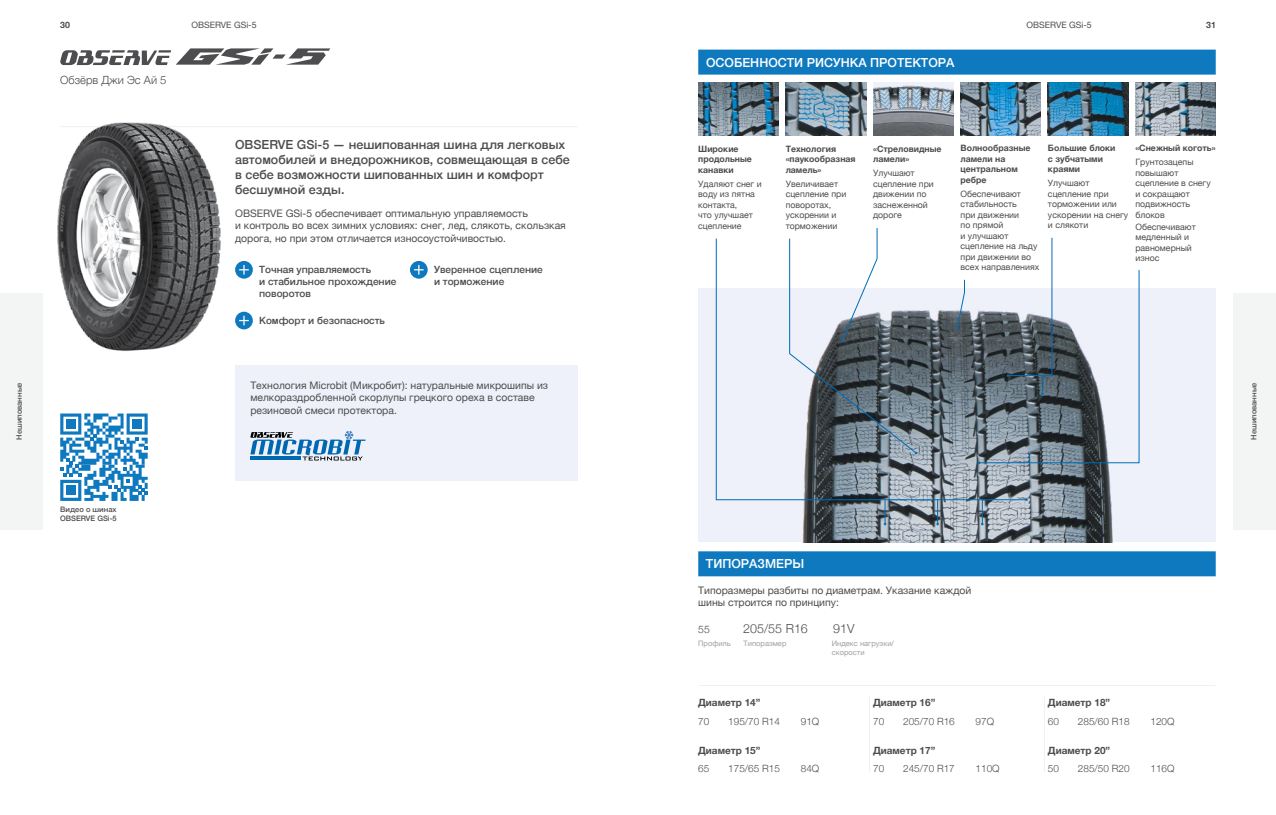
<style>
.page{position:relative;width:1276px;height:815px;background:#fff}
.page>*{position:absolute;margin:0;border:0;box-sizing:border-box;transform-origin:0 0}
.t1{font:500 12.5px/15px "Helvetica Neue";color:#4d4d4f}
.t2{font:500 12.5px "Helvetica Neue";color:#fff}
.t3{font:300 12.5px "Helvetica Neue";color:#4d4d4f}
.t4{font:300 11.25px "Helvetica Neue";color:#4d4d4f}
.t5{font:10.38px/12.5px "Helvetica Neue";color:#4d4d4f}
.t6{font:300 10.38px "Helvetica Neue";color:#4d4d4f}
.t7{font:500 10px/12px "Helvetica Neue";color:#4d4d4f}
.t8{font:300 10px "Helvetica Neue";color:#4d4d4f}
.t9{font:700 10px "Helvetica Neue";color:#4d4d4f}
.t10{font:8.75px/10.5px "Helvetica Neue";color:#4d4d4f}
.t11{font:700 8.75px/10.5px "Helvetica Neue";color:#4d4d4f}
.t12{font:500 7.5px/9px "Helvetica Neue";color:#4d4d4f}
.t13{font:7.5px/9px "Helvetica Neue";color:#9d9fa2}
</style>
<div class="page">
<div style="left:698px;top:288px;width:517px;height:254px;background:#eef1f9"></div>
<img style="left:770px;top:288px;width:370px;height:254px">
<hr style="left:60px;top:126px;width:518px;height:1px;background:#f1f1f2">
<svg style="left:235px;top:261px;width:18px;height:18px"></svg>
<svg style="left:239px;top:265px;width:10px;height:10px"></svg>
<div style="left:235px;top:312px;width:18px;height:17px;background:#0f79bf;border-radius:50%"></div>
<svg style="left:239px;top:316px;width:10px;height:9px"></svg>
<div style="left:410px;top:261px;width:18px;height:18px;background:#0f79bf;border-radius:50%"></div>
<svg style="left:414px;top:265px;width:10px;height:10px"></svg>
<img style="left:57px;top:122px;width:164px;height:229px">
<div style="left:698px;top:50px;width:517px;height:25px;background:#0f79bf"></div>
<img style="left:698px;top:82px;width:80px;height:53px">
<img style="left:785px;top:82px;width:81px;height:53px">
<img style="left:960px;top:82px;width:81px;height:53px">
<img style="left:1048px;top:82px;width:80px;height:53px">
<img style="left:1135px;top:82px;width:80px;height:53px">
<img style="left:873px;top:82px;width:80px;height:53px">
<svg style="left:60px;top:48px;width:270px;height:17px"></svg>
<svg style="left:60px;top:413px;width:88px;height:88px"></svg>
<div style="left:66px;top:420px;width:9px;height:9px;background:#0f79bf"></div>
<div style="left:133px;top:420px;width:9px;height:9px;background:#0f79bf"></div>
<div style="left:66px;top:486px;width:9px;height:9px;background:#0f79bf"></div>
<div style="left:235px;top:365px;width:343px;height:116px;background:#eef1f9"></div>
<svg style="left:250px;top:431px;width:115px;height:29px"></svg>
<div style="left:698px;top:551px;width:517px;height:25px;background:#0f79bf"></div>
<hr style="left:698px;top:685px;width:517px;height:1px;background:#f1f1f2">
<hr style="left:869px;top:696px;width:1px;height:76px;background:#f1f1f2">
<hr style="left:1044px;top:696px;width:1px;height:76px;background:#f1f1f2">
<svg style="left:715px;top:238px;width:312px;height:262px"></svg>
<svg style="left:981px;top:499px;width:2px;height:26px"></svg>
<svg style="left:936px;top:499px;width:3px;height:26px"></svg>
<svg style="left:884px;top:499px;width:2px;height:26px"></svg>
<svg style="left:789px;top:228px;width:128px;height:226px"></svg>
<svg style="left:956px;top:279px;width:9px;height:51px"></svg>
<svg style="left:978px;top:237px;width:161px;height:227px"></svg>
<div style="left:0;top:293px;width:43px;height:236px;background:#f3f4f4"></div>
<div style="left:1233px;top:293px;width:43px;height:236px;background:#f3f4f4"></div>
<p class="t10" style="left:191px;top:20px;width:67px">OBSERVE GSi-5</p>
<p class="t10" style="left:1026px;top:20px;width:67px">OBSERVE GSi-5</p>
<p class="t11" style="left:60px;top:20px;width:11px">30</p>
<p class="t11" style="left:1206px;top:20px;width:11px">31</p>
<p class="t4" style="left:60px;top:71px;width:108px">Обзёрв Джи Эс Ай 5</p>
<h1 class="t1" style="left:235px;top:136px;width:336px">OBSERVE GSi-5 — нешипованная шина для легковых автомобилей и внедорожников, совмещающая в себе в себе возможности шипованных шин и комфорт бесшумной езды.</h1>
<p class="t5" style="left:235px;top:207px;width:332px">OBSERVE GSi-5 обеспечивает оптимальную управляемость<br>и контроль во всех зимних условиях: снег, лед, слякоть, скользкая дорога, но при этом отличается износоустойчивостью.</p>
<p class="t7" style="left:434px;top:263px;width:110px">Уверенное сцепление и торможение</p>
<p class="t7" style="left:259px;top:314px;width:127px">Комфорт и безопасность</p>
<p class="t7" style="left:259px;top:263px;width:139px">Точная управляемость<br>и стабильное прохождение поворотов</p>
<h1 class="t2" style="left:706px;top:52px;width:250px">ОСОБЕННОСТИ РИСУНКА ПРОТЕКТОРА</h1>
<p class="t11" style="left:698px;top:144px;width:55px">Широкие продольные канавки</p>
<p class="t10" style="left:698px;top:179px;width:65px">Удаляют снег и воду из пятна контакта,<br>что улучшает сцепление</p>
<p class="t11" style="left:785px;top:144px;width:71px">Технология «паукообразная ламель»</p>
<p class="t10" style="left:785px;top:179px;width:62px">Увеличивает сцепление при поворотах, ускорении и торможении</p>
<p class="t11" style="left:873px;top:144px;width:70px">«Стреловидные ламели»</p>
<p class="t10" style="left:873px;top:168px;width:62px">Улучшают сцепление при движении по заснеженной дороге</p>
<p class="t11" style="left:960px;top:143px;width:72px">Волнообразные ламели на центральном ребре</p>
<p class="t10" style="left:960px;top:189px;width:80px">Обеспечивают стабильность<br>при движении<br>по прямой<br>и улучшают сцепление на льду при движении во всех направлениях</p>
<p class="t11" style="left:1048px;top:143px;width:69px">Большие блоки с зубчатыми краями</p>
<p class="t10" style="left:1048px;top:178px;width:82px">Улучшают сцепление при торможении или ускорении на снегу и слякоти</p>
<p class="t11" style="left:1135px;top:143px;width:82px">«Снежный коготь»</p>
<p class="t10" style="left:1135px;top:157px;width:77px">Грунтозацепы повышают сцепление в снегу и сокращают подвижность блоков</p>
<p class="t10" style="left:1135px;top:222px;width:62px">Обеспечивают медленный и равномерный износ</p>
<p class="t5" style="left:250px;top:380px;width:299px">Технология Microbit (Микробит): натуральные микрошипы из мелкораздробленной скорлупы грецкого ореха в составе резиновой смеси протектора.</p>
<p class="t12" style="left:14px;top:440px;width:59px;rotate:-90deg">Нешипованные</p>
<p class="t12" style="left:1248px;top:440px;width:59px;rotate:-90deg">Нешипованные</p>
<p class="t12" style="left:60px;top:504px;width:58px">Видео о шинах<br>OBSERVE GSi-5</p>
<h1 class="t2" style="left:706px;top:554px;width:100px">ТИПОРАЗМЕРЫ</h1>
<p class="t5" style="left:698px;top:584px;width:275px">Типоразмеры разбиты по диаметрам. Указание каждой шины строится по принципу:</p>
<p class="t13" style="left:698px;top:639px;width:34px">Профиль</p>
<p class="t13" style="left:743px;top:639px;width:44px">Типоразмер</p>
<p class="t13" style="left:832px;top:639px;width:64px">Индекс нагрузки/ скорости</p>
<p class="t6" style="left:698px;top:621px;width:13px">55</p>
<h1 class="t3" style="left:743px;top:618px;width:66px">205/55 R16</h1>
<h1 class="t3" style="left:833px;top:618px;width:23px">91V</h1>
<p class="t9" style="left:698px;top:695px;width:64px">Диаметр 14”</p>
<p class="t8" style="left:698px;top:713px;width:13px">70</p>
<p class="t8" style="left:728px;top:713px;width:53px">195/70 R14</p>
<p class="t8" style="left:801px;top:713px;width:20px">91Q</p>
<p class="t9" style="left:698px;top:742px;width:64px">Диаметр 15”</p>
<p class="t8" style="left:698px;top:761px;width:13px">65</p>
<p class="t8" style="left:728px;top:761px;width:53px">175/65 R15</p>
<p class="t8" style="left:801px;top:761px;width:20px">84Q</p>
<p class="t9" style="left:873px;top:695px;width:64px">Диаметр 16”</p>
<p class="t8" style="left:873px;top:713px;width:13px">70</p>
<p class="t8" style="left:903px;top:713px;width:53px">205/70 R16</p>
<p class="t8" style="left:975px;top:713px;width:20px">97Q</p>
<p class="t9" style="left:873px;top:742px;width:64px">Диаметр 17”</p>
<p class="t8" style="left:873px;top:761px;width:13px">70</p>
<p class="t8" style="left:903px;top:761px;width:53px">245/70 R17</p>
<p class="t8" style="left:975px;top:761px;width:26px">110Q</p>
<p class="t9" style="left:1048px;top:695px;width:64px">Диаметр 18”</p>
<p class="t8" style="left:1048px;top:713px;width:13px">60</p>
<p class="t8" style="left:1078px;top:713px;width:53px">285/60 R18</p>
<p class="t8" style="left:1150px;top:713px;width:26px">120Q</p>
<p class="t9" style="left:1048px;top:742px;width:64px">Диаметр 20”</p>
<p class="t8" style="left:1048px;top:761px;width:13px">50</p>
<p class="t8" style="left:1078px;top:761px;width:53px">285/50 R20</p>
<p class="t8" style="left:1150px;top:761px;width:26px">116Q</p>
</div>
